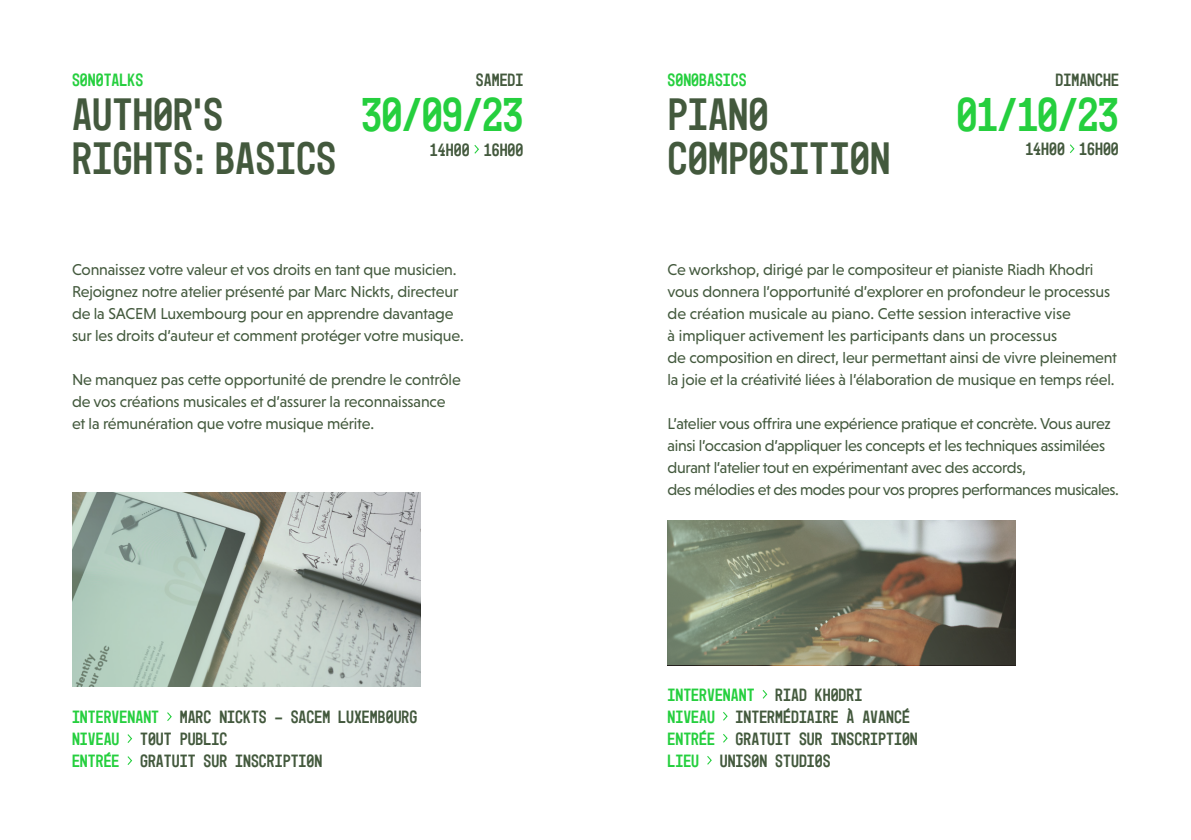
<style>
.page{position:relative;width:1191px;height:840px;background:#fff}
.page>*{position:absolute;margin:0;border:0;box-sizing:border-box;transform-origin:0 0}
.t1{font:48px "Mono 45 Headline Sonotron Reg Accent Variant";letter-spacing:-.02em;color:#25cf3e}
.t2{font:46px/44px "Mono 45 Headline Sonotron Reg Accent Variant";color:#43593d}
.t3{font:18px/22px "Mono 45 Headline Sonotron Reg Accent Variant";color:#43593d}
.t4{font:18px "Mono 45 Headline Sonotron Reg Accent Variant";color:#25cf3e}
.t5{font:16px/22px "Niveau Grotesk";letter-spacing:-.01em;color:#43593d}
.s1{color:#25cf3e}
</style>
<div class="page">
<svg style="left:762px;top:690px;width:6px;height:9px"></svg>
<svg style="left:723px;top:712px;width:5px;height:9px"></svg>
<svg style="left:723px;top:734px;width:5px;height:9px"></svg>
<svg style="left:707px;top:756px;width:5px;height:9px"></svg>
<svg style="left:167px;top:712px;width:5px;height:9px"></svg>
<svg style="left:127px;top:734px;width:6px;height:9px"></svg>
<svg style="left:127px;top:756px;width:6px;height:9px"></svg>
<svg style="left:72px;top:492px;width:348px;height:194px;background:#adbab2"></svg>
<svg style="left:474px;top:145px;width:5px;height:9px"></svg>
<svg style="left:1070px;top:144px;width:5px;height:9px"></svg>
<svg style="left:667px;top:520px;width:348px;height:144px;background:#7e7d6a"></svg>
<p class="t4" style="left:72px;top:69px;width:73px">SONOTALKS</p>
<h2 class="t2" style="left:72px;top:93px;width:266px">AUTHOR’S<br>RIGHTS:BASICS</h2>
<p class="t3" style="left:476px;top:69px;width:49px">SAMEDI</p>
<p class="t3" style="left:1055px;top:69px;width:65px">DIMANCHE</p>
<p class="t4" style="left:667px;top:69px;width:81px">SONOBASICS</p>
<h2 class="t2" style="left:667px;top:93px;width:224px">PIANO<br>COMPOSITION</h2>
<h1 class="t1" style="left:956px;top:86px;width:164px">01/10/23</h1>
<p class="t3" style="left:1025px;top:138px;width:95px">14H00 16H00</p>
<h1 class="t1" style="left:361px;top:86px;width:164px">30/09/23</h1>
<p class="t3" style="left:430px;top:138px;width:95px">14H00 16H00</p>
<p class="t5" style="left:72px;top:258px;width:393px">Connaissez votre valeur et vos droits en tant que musicien.<br>Rejoignez notre atelier présenté par Marc Nickts, directeur de la SACEM Luxembourg pour en apprendre davantage sur les droits d’auteur et comment protéger votre musique.</p>
<p class="t5" style="left:72px;top:368px;width:390px">Ne manquez pas cette opportunité de prendre le contrôle de vos créations musicales et d’assurer la reconnaissance et la rémunération que votre musique mérite.</p>
<p class="t3" style="left:72px;top:706px;width:347px"><span class="s1">INTERVENANT</span> MARC NICKTS - SACEM LUXEMBOURG<br><span class="s1">NIVEAU</span> TOUT PUBLIC<br><span class="s1">ENTRÉE</span> GRATUIT SUR INSCRIPTION</p>
<p class="t5" style="left:667px;top:258px;width:451px">Ce workshop, dirigé par le compositeur et pianiste Riadh Khodri vous donnera l’opportunité d’explorer en profondeur le processus de création musicale au piano. Cette session interactive vise<br>à impliquer activement les participants dans un processus<br>de composition en direct, leur permettant ainsi de vivre pleinement la joie et la créativité liées à l’élaboration de musique en temps réel.</p>
<p class="t5" style="left:667px;top:412px;width:453px">L’atelier vous offrira une expérience pratique et concrète. Vous aurez ainsi l’occasion d’appliquer les concepts et les techniques assimilées durant l’atelier tout en expérimentant avec des accords,<br>des mélodies et des modes pour vos propres performances musicales.</p>
<p class="t3" style="left:667px;top:683px;width:252px"><span class="s1">INTERVENANT</span> RIAD KHODRI<br><span class="s1">NIVEAU</span> INTERMÉDIAIRE À AVANCÉ<br><span class="s1">ENTRÉE</span> GRATUIT SUR INSCRIPTION<br><span class="s1">LIEU</span> UNISON STUDIOS</p>
</div>
